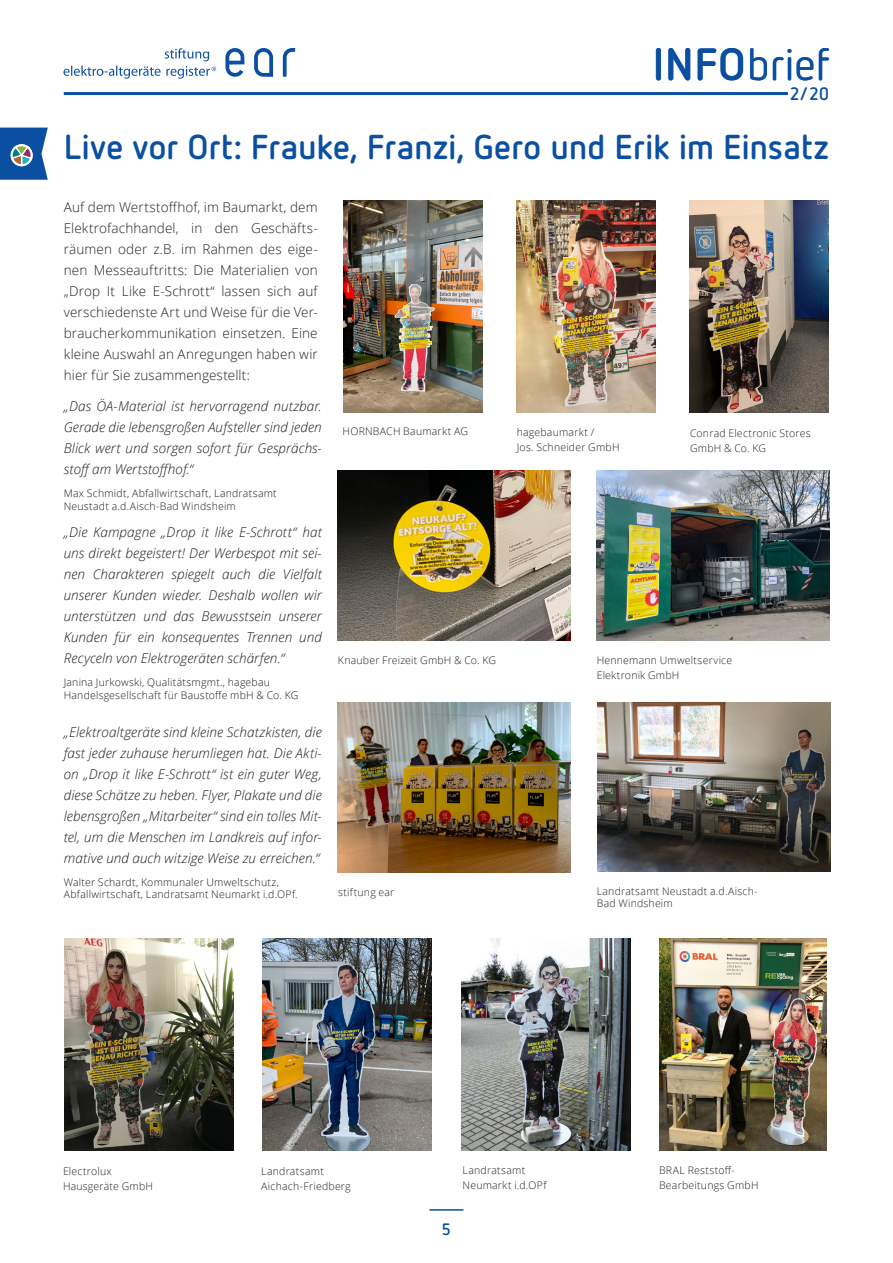
<style>
.page{position:relative;width:893px;height:1263px;background:#fff}
.page>*{position:absolute;margin:0;border:0;box-sizing:border-box;transform-origin:0 0}
.t1{font:45px "Netto OT";letter-spacing:-.015em;color:#0a4fa2}
.Überschrift{font:700 34.5px "Netto OT";letter-spacing:-.005em;color:#0a4fa2}
.t2{font:700 18px "Netto OT";color:#0a4fa2}
.t3{font:700 16.5px "Netto OT";color:#0a4fa2}
.Fließtext{font:italic 300 13.5px/21px "Open Sans";letter-spacing:.005em;color:#1c1c1c;text-align:justify}
.Zwischenüberschrift{font:300 13.5px/21px "Open Sans";letter-spacing:.01em;color:#231f20;text-align:justify}
.Text_in_Tabellen{font:300 10.5px/15px "Open Sans";letter-spacing:.02em;color:#231f20}
.Text_in_Tabellen-2{font:300 10.5px/12.6px "Open Sans";letter-spacing:.02em;color:#1c1c1c}
.s1{font-weight:700}
</style>
<div class="page">
<hr style="left:429px;top:1209px;width:34px;height:2px;background:#0a4fa2">
<svg style="left:225px;top:48px;width:19px;height:29px"></svg>
<svg style="left:254px;top:48px;width:19px;height:29px"></svg>
<svg style="left:283px;top:48px;width:12px;height:29px"></svg>
<svg style="left:64px;top:48px;width:152px;height:31px"></svg>
<hr style="left:64px;top:92px;width:724px;height:3px;background:#0a4fa2">
<img style="left:516px;top:200px;width:140px;height:212px">
<img style="left:689px;top:201px;width:140px;height:212px">
<img style="left:337px;top:471px;width:234px;height:169px">
<img style="left:337px;top:702px;width:234px;height:170px">
<img style="left:597px;top:702px;width:233px;height:170px">
<img style="left:596px;top:471px;width:233px;height:169px">
<img style="left:659px;top:939px;width:167px;height:212px">
<img style="left:461px;top:939px;width:169px;height:212px">
<svg style="left:0;top:128px;width:48px;height:52px;background:#376eac"></svg>
<img style="left:263px;top:939px;width:169px;height:212px">
<img style="left:64px;top:939px;width:170px;height:212px">
<img style="left:343px;top:200px;width:140px;height:212px">
<p class="t1" style="left:653px;top:36px;width:178px"><span class="s1">INFO</span>brief</p>
<h3 class="t2" style="left:790px;top:82px;width:41px">2/20</h3>
<p class="Überschrift" style="left:64px;top:125px;width:767px">Live vor Ort: Frauke, Franzi, Gero und Erik im Einsatz</p>
<p class="Zwischenüberschrift" style="left:64px;top:196px;width:255px">Auf dem Wertstoffhof, im Baumarkt, dem Elektrofachhandel, in den Geschäfts&shy;räumen oder z.B. im Rahmen des eige&shy;nen Messeauftritts: Die Materialien von „Drop It Like E-Schrott“ lassen sich auf verschiedenste Art und Weise für die Ver&shy;braucherkommunikation einsetzen. Eine kleine Auswahl an Anregungen haben wir hier für Sie zusammengestellt:</p>
<p class="Fließtext" style="left:64px;top:395px;width:260px">„Das ÖA-Material ist hervorragend nutzbar.<br>Gerade die lebensgroßen Aufsteller sind jeden Blick wert und sorgen sofort für Gesprächs&shy;stoff am Wertstoffhof.“</p>
<p class="Text_in_Tabellen-2" style="left:64px;top:487px;width:215px">Max Schmidt, Abfallwirtschaft, Landratsamt<br>Neustadt a.d.Aisch-Bad Windsheim</p>
<p class="Fließtext" style="left:64px;top:521px;width:260px">„Die Kampagne „Drop it like E-Schrott“ hat uns direkt begeistert! Der Werbespot mit sei&shy;nen Charakteren spiegelt auch die Vielfalt unserer Kunden wieder. Deshalb wollen wir unterstützen und das Bewusstsein unserer Kunden für ein konsequentes Trennen und Recyceln von Elektrogeräten schärfen.“</p>
<p class="Text_in_Tabellen-2" style="left:64px;top:676px;width:236px">Janina Jurkowski, Qualitätsmgmt., hagebau<br>Handelsgesellschaft für Baustoffe mbH &amp; Co. KG</p>
<p class="Fließtext" style="left:64px;top:721px;width:260px">„Elektroaltgeräte sind kleine Schatzkisten, die fast jeder zuhause herumliegen hat. Die Akti&shy;on „Drop it like E-Schrott“ ist ein guter Weg, diese Schätze zu heben. Flyer, Plakate und die lebensgroßen „Mitarbeiter“ sind ein tolles Mit&shy;tel, um die Menschen im Landkreis auf infor&shy;mative und auch witzige Weise zu erreichen.“</p>
<p class="Text_in_Tabellen-2" style="left:64px;top:875px;width:235px">Walter Schardt, Kommunaler Umweltschutz,<br>Abfallwirtschaft, Landratsamt Neumarkt i.d.OPf.</p>
<p class="Text_in_Tabellen" style="left:343px;top:424px;width:127px">HORNBACH Baumarkt AG</p>
<p class="Text_in_Tabellen" style="left:517px;top:424px;width:104px">hagebaumarkt /<br>Jos. Schneider GmbH</p>
<p class="Text_in_Tabellen" style="left:690px;top:425px;width:122px">Conrad Electronic Stores<br>GmbH &amp; Co. KG</p>
<p class="Text_in_Tabellen" style="left:338px;top:653px;width:160px">Knauber Freizeit GmbH &amp; Co. KG</p>
<p class="Text_in_Tabellen" style="left:597px;top:652px;width:137px">Hennemann Umweltservice<br>Elektronik GmbH</p>
<p class="Text_in_Tabellen" style="left:338px;top:885px;width:58px">stiftung ear</p>
<p class="Text_in_Tabellen" style="left:597px;top:885px;width:162px;line-height:12px">Landratsamt Neustadt a.d.Aisch-<br>Bad Windsheim</p>
<p class="Text_in_Tabellen" style="left:63px;top:1164px;width:92px">Electrolux<br>Hausgeräte GmbH</p>
<p class="Text_in_Tabellen" style="left:261px;top:1163px;width:91px">Landratsamt<br>Aichach-Friedberg</p>
<p class="t3" style="left:442px;top:1219px;width:11px">5</p>
<p class="Text_in_Tabellen" style="left:463px;top:1163px;width:85px">Landratsamt<br>Neumarkt i.d.OPf</p>
<p class="Text_in_Tabellen" style="left:659px;top:1162px;width:101px">BRAL Reststoff-<br>Bearbeitungs GmbH</p>
</div>
